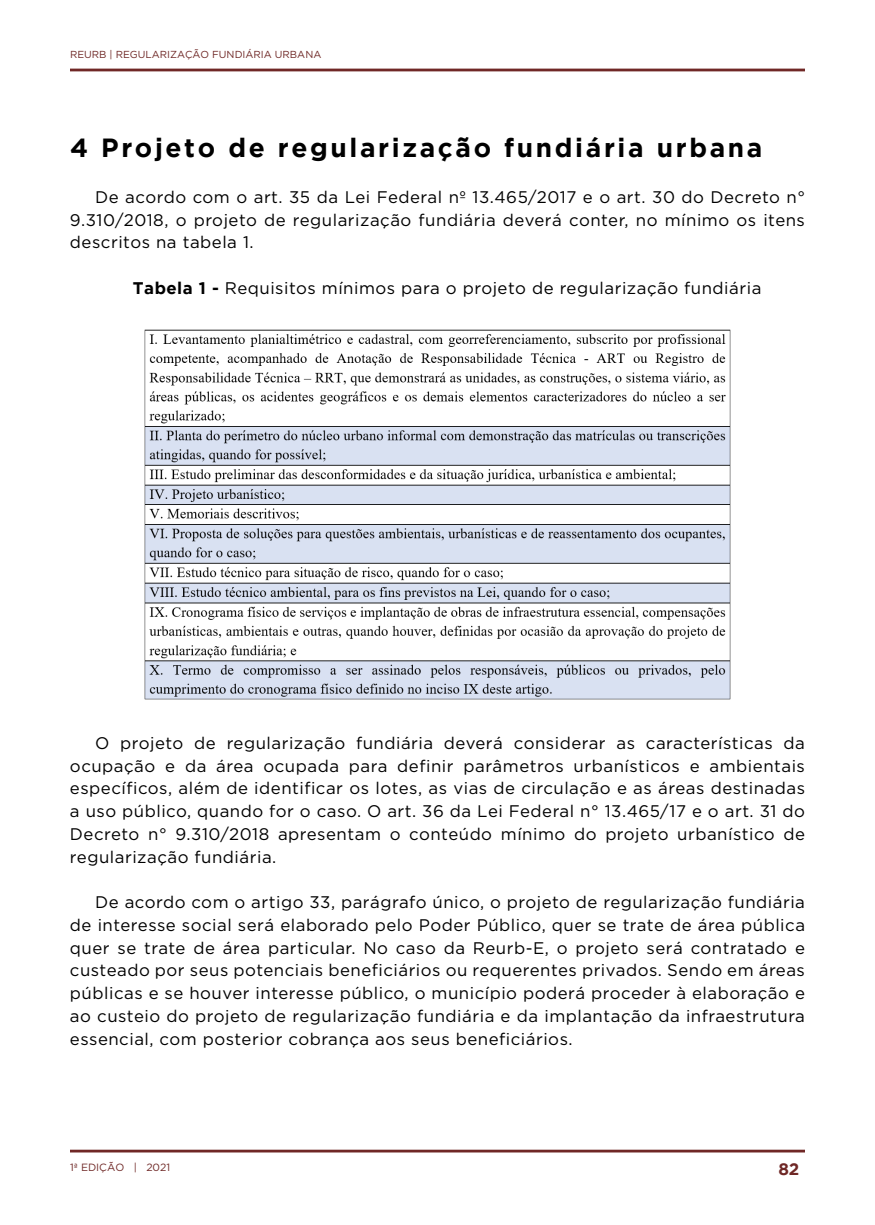
<style>
.page{position:relative;width:875px;height:1225px;background:#fff}
.page>*{position:absolute;margin:0;border:0;box-sizing:border-box;transform-origin:0 0}
.t1{font:700 26.25px "Gotham";letter-spacing:.1em;color:#000}
.t2{font:16.8px/22.8px "Gotham";letter-spacing:.03em;color:#000;text-align:justify}
.t3{font:700 16.8px "Gotham";color:#6f2826}
.t4{font:10.5px "Gotham";color:#6f2826}
.t5{font:10.15px "Gotham";color:#6f2826}
.s1{font-weight:700}
</style>
<div class="page">
<hr style="left:70px;top:69px;width:735px;height:2px;background:#702826">
<hr style="left:70px;top:1150px;width:735px;height:2px;background:#702826">
<img style="left:144px;top:329px;width:587px;height:371px">
<p class="t5" style="left:70px;top:48px;width:253px">REURB | REGULARIZAÇÃO FUNDIÁRIA URBANA</p>
<h1 class="t1" style="left:70px;top:133px;width:694px">4 Projeto de regularização fundiária urbana</h1>
<p class="t2" style="left:70px;top:185px;width:737px;text-indent:25px">De acordo com o art. 35 da Lei Federal nº 13.465/2017 e o art. 30 do Decreto n° 9.310/2018, o projeto de regularização fundiária deverá conter, no mínimo os itens descritos na tabela 1.</p>
<p class="t2" style="left:133px;top:276px;width:630px"><span class="s1">Tabela 1 -</span> Requisitos mínimos para o projeto de regularização fundiária</p>
<p class="t2" style="left:70px;top:731px;width:737px;text-indent:25px">O projeto de regularização fundiária deverá considerar as características da ocupação e da área ocupada para definir parâmetros urbanísticos e ambientais específicos, além de identificar os lotes, as vias de circulação e as áreas destinadas a uso público, quando for o caso. O art. 36 da Lei Federal n° 13.465/17 e o art. 31 do Decreto n° 9.310/2018 apresentam o conteúdo mínimo do projeto urbanístico de regularização fundiária.</p>
<p class="t2" style="left:70px;top:891px;width:737px;text-indent:25px">De acordo com o artigo 33, parágrafo único, o projeto de regularização fundiária de interesse social será elaborado pelo Poder Público, quer se trate de área pública quer se trate de área particular. No caso da Reurb-E, o projeto será contratado e custeado por seus potenciais beneficiários ou requerentes privados. Sendo em áreas públicas e se houver interesse público, o município poderá proceder à elaboração e ao custeio do projeto de regularização fundiária e da implantação da infraestrutura essencial, com posterior cobrança aos seus beneficiários.</p>
<p class="t4" style="left:70px;top:1162px;width:102px">1ª EDIÇÃO | 2021</p>
<p class="t3" style="left:778px;top:1160px;width:23px">82</p>
</div>
